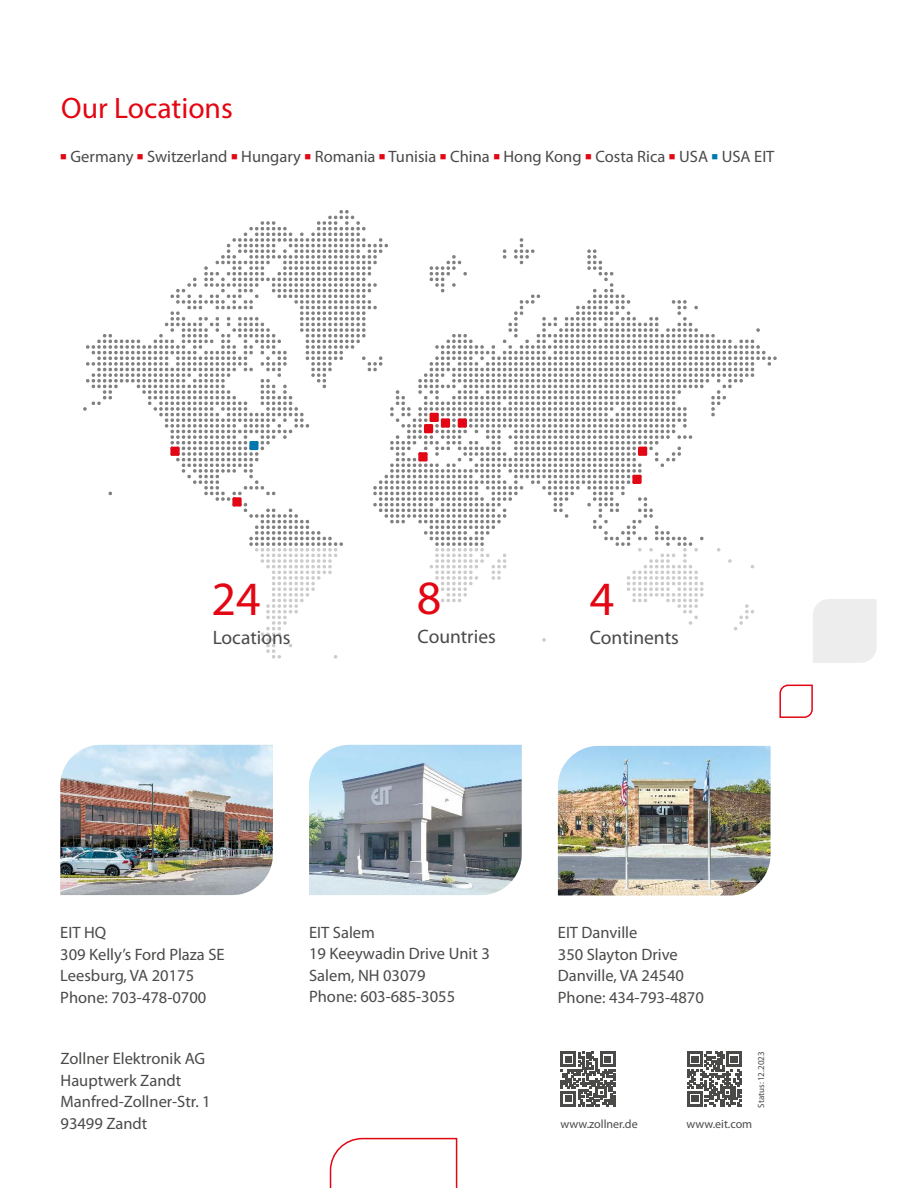
<style>
.page{position:relative;width:918px;height:1188px;background:#fff}
.page>*{position:absolute;margin:0;border:0;box-sizing:border-box;transform-origin:0 0}
.t1{font:48px "Myriad Pro";color:#e30613}
.t2{font:29.7px "Myriad Pro";color:#e30613}
.t3{font:19.5px "Myriad Pro";color:#4a4a49}
.t4{font:16.5px/21.5px "Myriad Pro";color:#4a4a49}
.t5{font:12px "Myriad Pro";color:#4a4a49}
.t6{font:9px "Myriad Pro";color:#4a4a49}
.s1{color:#e30613}
.s2{color:#0078ae}
</style>
<div class="page">
<svg style="left:83px;top:210px;width:694px;height:336px"></svg>
<div style="left:424px;top:424px;width:9px;height:9px;background:#e30614"></div>
<div style="left:441px;top:418px;width:9px;height:10px;background:#e30614"></div>
<div style="left:418px;top:452px;width:10px;height:9px;background:#e30614"></div>
<div style="left:458px;top:418px;width:9px;height:10px;background:#e30614"></div>
<div style="left:638px;top:447px;width:9px;height:9px;background:#e30614"></div>
<div style="left:632px;top:475px;width:10px;height:9px;background:#e30614"></div>
<div style="left:232px;top:497px;width:10px;height:9px;background:#e30614"></div>
<div style="left:170px;top:447px;width:10px;height:9px;background:#e30614"></div>
<div style="left:430px;top:413px;width:9px;height:9px;background:#e30614"></div>
<img style="left:60px;top:745px;width:213px;height:150px">
<img style="left:309px;top:745px;width:213px;height:150px">
<img style="left:558px;top:746px;width:212px;height:149px">
<svg style="left:687px;top:1052px;width:55px;height:54px"></svg>
<svg style="left:561px;top:1052px;width:54px;height:54px"></svg>
<svg style="left:329px;top:1137px;width:129px;height:51px"></svg>
<div style="left:813px;top:599px;width:64px;height:64px;background:#ededed"></div>
<svg style="left:779px;top:684px;width:34px;height:34px"></svg>
<h2 class="t2" style="left:61px;top:90px;width:173px">Our Locations</h2>
<p class="t4" style="left:60px;top:145px;width:716px"><span class="s1">■</span> Germany <span class="s1">■</span> Switzerland <span class="s1">■</span> Hungary <span class="s1">■</span> Romania <span class="s1">■</span> Tunisia <span class="s1">■</span> China <span class="s1">■</span> Hong Kong <span class="s1">■</span> Costa Rica <span class="s1">■</span> USA <span class="s2">■</span> USA EIT</p>
<h1 class="t1" style="left:212px;top:570px;width:51px">24</h1>
<p class="t3" style="left:213px;top:625px;width:79px">Locations</p>
<h1 class="t1" style="left:417px;top:569px;width:26px">8</h1>
<p class="t3" style="left:418px;top:625px;width:80px">Countries</p>
<h1 class="t1" style="left:590px;top:570px;width:26px">4</h1>
<p class="t3" style="left:590px;top:625px;width:91px">Continents</p>
<p class="t4" style="left:60px;top:922px;width:166px">EIT HQ<br>309 Kelly’s Ford Plaza SE<br>Leesburg, VA 20175<br>Phone: 703-478-0700</p>
<p class="t4" style="left:309px;top:921px;width:182px">EIT Salem<br>19 Keeywadin Drive Unit 3<br>Salem, NH 03079<br>Phone: 603-685-3055</p>
<p class="t4" style="left:558px;top:922px;width:148px">EIT Danville<br>350 Slayton Drive<br>Danville, VA 24540<br>Phone: 434-793-4870</p>
<p class="t4" style="left:61px;top:1048px;width:152px">Zollner Elektronik AG<br>Hauptwerk Zandt<br>Manfred-Zollner-Str. 1<br>93499 Zandt</p>
<p class="t6" style="left:756px;top:1108px;width:58px;rotate:-90deg">Status: 12.2023</p>
<p class="t5" style="left:560px;top:1117px;width:79px">www.zollner.de</p>
<p class="t5" style="left:686px;top:1117px;width:67px">www.eit.com</p>
</div>
